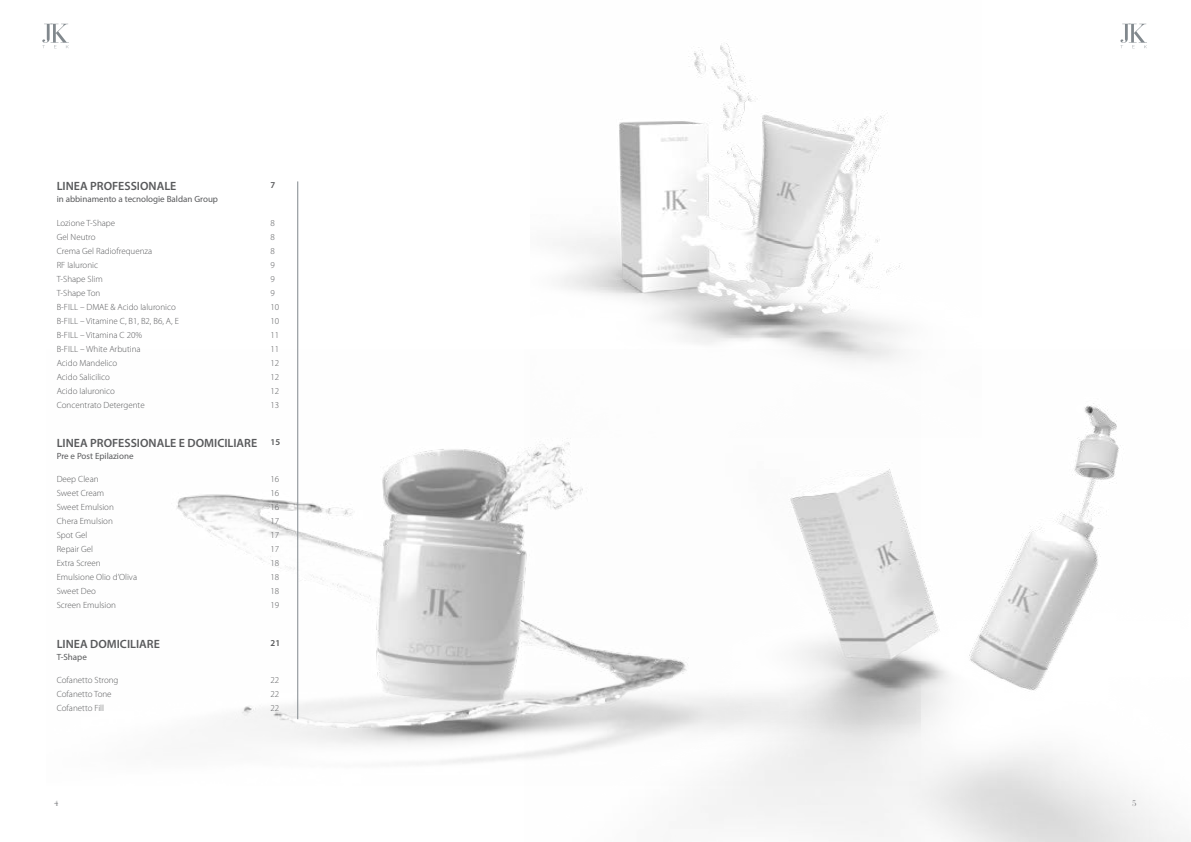
<style>
.page{position:relative;width:1191px;height:842px;background:#fff}
.page>*{position:absolute;margin:0;border:0;box-sizing:border-box;transform-origin:0 0}
.t1{font:600 12px "Myriad Pro";color:#58595b}
.t2{font:300 9px/14px "Myriad Pro";color:#58595b}
.t3{font:9px "Myriad Pro";color:#58595b}
.t4{font:600 9px "Myriad Pro";color:#58595b}
.t5{font:8px "Bauer Bodoni";color:#797a7d}
</style>
<div class="page">
<svg style="left:42px;top:24px;width:27px;height:24px"></svg>
<svg style="left:1120px;top:24px;width:27px;height:24px"></svg>
<img style="left:177px;top:349px;width:347px;height:415px">
<hr style="left:297px;top:181px;width:1px;height:538px;background:#81888d">
<img style="left:561px;top:43px;width:341px;height:306px">
<img style="left:524px;top:349px;width:665px;height:493px">
<h1 class="t1" style="left:57px;top:179px;width:121px">LINEA PROFESSIONALE</h1>
<p class="t3" style="left:57px;top:194px;width:163px">in abbinamento a tecnologie Baldan Group</p>
<p class="t2" style="left:57px;top:216px;width:124px">Lozione T-Shape<br>Gel Neutro<br>Crema Gel Radiofrequenza<br>RF Ialuronic<br>T-Shape Slim<br>T-Shape Ton<br>B-FILL – DMAE &amp; Acido Ialuronico<br>B-FILL – Vitamine C, B1, B2, B6, A, E<br>B-FILL – Vitamina C 20%<br>B-FILL – White Arbutina<br>Acido Mandelico<br>Acido Salicilico<br>Acido Ialuronico<br>Concentrato Detergente</p>
<h1 class="t1" style="left:57px;top:435px;width:202px">LINEA PROFESSIONALE E DOMICILIARE</h1>
<p class="t3" style="left:57px;top:450px;width:78px">Pre e Post Epilazione</p>
<p class="t2" style="left:57px;top:472px;width:82px">Deep Clean<br>Sweet Cream<br>Sweet Emulsion<br>Chera Emulsion<br>Spot Gel<br>Repair Gel<br>Extra Screen<br>Emulsione Olio d’Oliva<br>Sweet Deo<br>Screen Emulsion</p>
<h1 class="t1" style="left:57px;top:636px;width:105px">LINEA DOMICILIARE</h1>
<p class="t3" style="left:57px;top:651px;width:32px">T-Shape</p>
<p class="t4" style="left:270px;top:179px;width:6px">7</p>
<p class="t2" style="left:270px;top:216px;width:10px">8<br>8<br>8<br>9<br>9<br>9<br>10<br>10<br>11<br>11<br>12<br>12<br>12<br>13</p>
<p class="t4" style="left:270px;top:436px;width:11px">15</p>
<p class="t2" style="left:270px;top:472px;width:10px;text-align:justify">16<br>16<br>16<br>17<br>17<br>17<br>18<br>18<br>18<br>19</p>
<p class="t4" style="left:270px;top:637px;width:11px">21</p>
<p class="t2" style="left:57px;top:673px;width:63px">Cofanetto Strong<br>Cofanetto Tone<br>Cofanetto Fill</p>
<p class="t2" style="left:270px;top:673px;width:10px;text-align:justify">22<br>22<br>22</p>
<p class="t5" style="left:54px;top:799px;width:6px">4</p>
<p class="t5" style="left:1132px;top:799px;width:6px">5</p>
</div>
